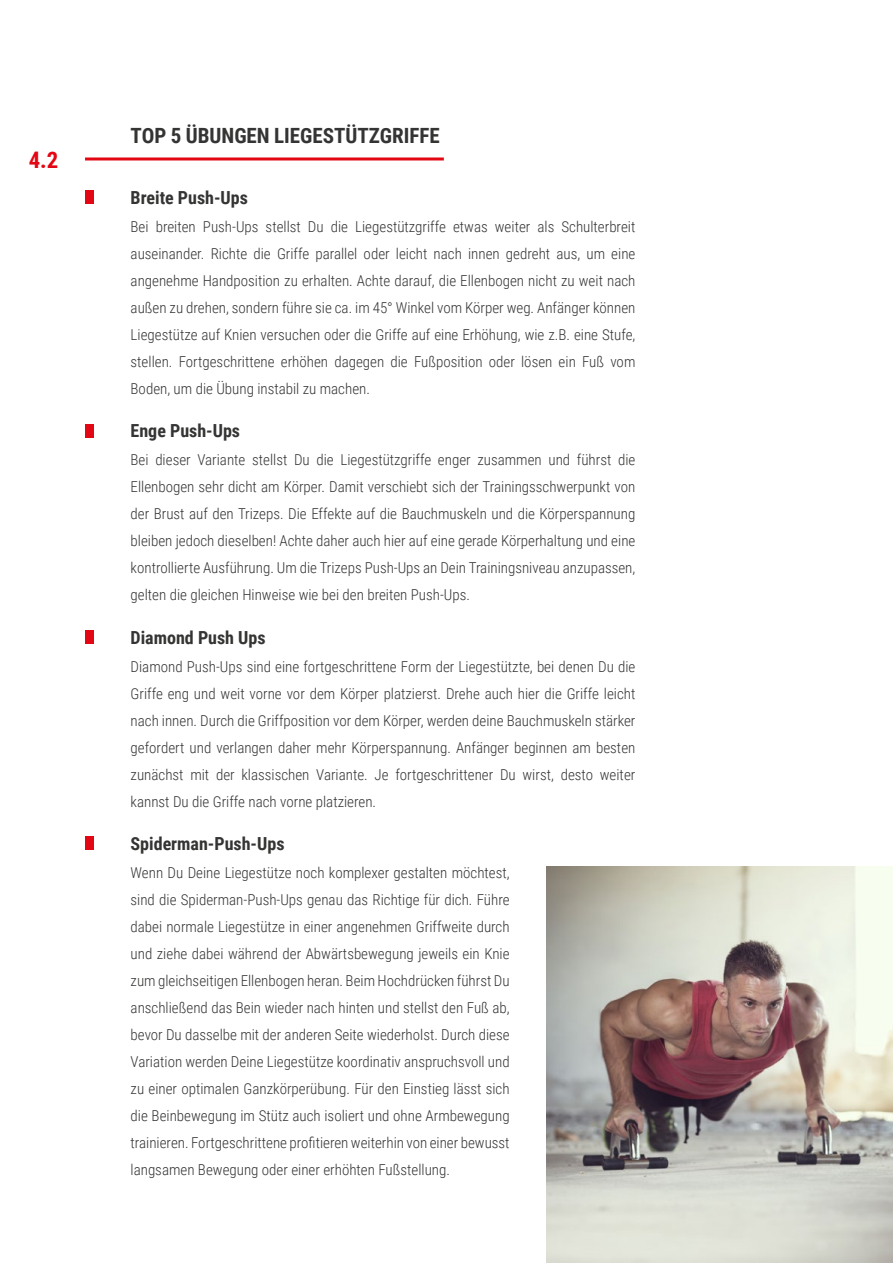
<style>
.page{position:relative;width:893px;height:1263px;background:#fff}
.page>*{position:absolute;margin:0;border:0;box-sizing:border-box;transform-origin:0 0}
.t1{font:700 22.8px "Roboto Condensed";color:#e30613}
.t2{font:700 21px "Roboto Condensed";color:#343433}
.t3{font:700 18px "Roboto Condensed";color:#343433}
.t4{font:300 15px/27px "Roboto Condensed";color:#343433;text-align:justify}
</style>
<div class="page">
<hr style="left:85px;top:157px;width:359px;height:3px;background:#e30613">
<div style="left:85px;top:190px;width:9px;height:14px;background:#e30613"></div>
<div style="left:85px;top:424px;width:9px;height:13px;background:#e30613"></div>
<div style="left:85px;top:630px;width:9px;height:14px;background:#e30613"></div>
<div style="left:85px;top:836px;width:9px;height:14px;background:#e30613"></div>
<img style="left:546px;top:867px;width:347px;height:396px">
<h1 class="t1" style="left:29px;top:143px;width:31px">4.2</h1>
<h2 class="t2" style="left:131px;top:121px;width:311px">TOP 5 ÜBUNGEN LIEGESTÜTZGRIFFE</h2>
<p class="t3" style="left:131px;top:185px;width:119px">Breite Push-Ups</p>
<p class="t4" style="left:131px;top:212px;width:506px">Bei breiten Push-Ups stellst Du die Liegestützgriffe etwas weiter als Schulterbreit auseinander. Richte die Griffe parallel oder leicht nach innen gedreht aus, um eine angenehme Handposition zu erhalten. Achte darauf, die Ellenbogen nicht zu weit nach außen zu drehen, sondern führe sie ca. im 45° Winkel vom Körper weg. Anfänger können Liegestütze auf Knien versuchen oder die Griffe auf eine Erhöhung, wie z.B. eine Stufe, stellen. Fortgeschrittene erhöhen dagegen die Fußposition oder lösen ein Fuß vom Boden, um die Übung instabil zu machen.</p>
<p class="t3" style="left:131px;top:418px;width:111px">Enge Push-Ups</p>
<p class="t4" style="left:131px;top:446px;width:506px">Bei dieser Variante stellst Du die Liegestützgriffe enger zusammen und führst die Ellenbogen sehr dicht am Körper. Damit verschiebt sich der Trainingsschwerpunkt von der Brust auf den Trizeps. Die Effekte auf die Bauchmuskeln und die Körperspannung bleiben jedoch dieselben! Achte daher auch hier auf eine gerade Körperhaltung und eine kontrollierte Ausführung. Um die Trizeps Push-Ups an Dein Trainingsniveau anzupassen, gelten die gleichen Hinweise wie bei den breiten Push-Ups.</p>
<p class="t3" style="left:131px;top:625px;width:137px">Diamond Push Ups</p>
<p class="t4" style="left:131px;top:652px;width:506px">Diamond Push-Ups sind eine fortgeschrittene Form der Liegestützte, bei denen Du die Griffe eng und weit vorne vor dem Körper platzierst. Drehe auch hier die Griffe leicht nach innen. Durch die Griffposition vor dem Körper, werden deine Bauchmuskeln stärker gefordert und verlangen daher mehr Körperspannung. Anfänger beginnen am besten zunächst mit der klassischen Variante. Je fortgeschrittener Du wirst, desto weiter kannst Du die Griffe nach vorne platzieren.</p>
<p class="t3" style="left:131px;top:831px;width:155px">Spiderman-Push-Ups</p>
<p class="t4" style="left:131px;top:858px;width:381px">Wenn Du Deine Liegestütze noch komplexer gestalten möchtest, sind die Spiderman-Push-Ups genau das Richtige für dich. Führe dabei normale Liegestütze in einer angenehmen Griffweite durch und ziehe dabei während der Abwärtsbewegung jeweils ein Knie zum gleichseitigen Ellenbogen heran. Beim Hochdrücken führst Du anschließend das Bein wieder nach hinten und stellst den Fuß ab, bevor Du dasselbe mit der anderen Seite wiederholst. Durch diese Variation werden Deine Liegestütze koordinativ anspruchsvoll und zu einer optimalen Ganzkörperübung. Für den Einstieg lässt sich die Beinbewegung im Stütz auch isoliert und ohne Armbewegung trainieren. Fortgeschrittene profitieren weiterhin von einer bewusst langsamen Bewegung oder einer erhöhten Fußstellung.</p>
</div>
